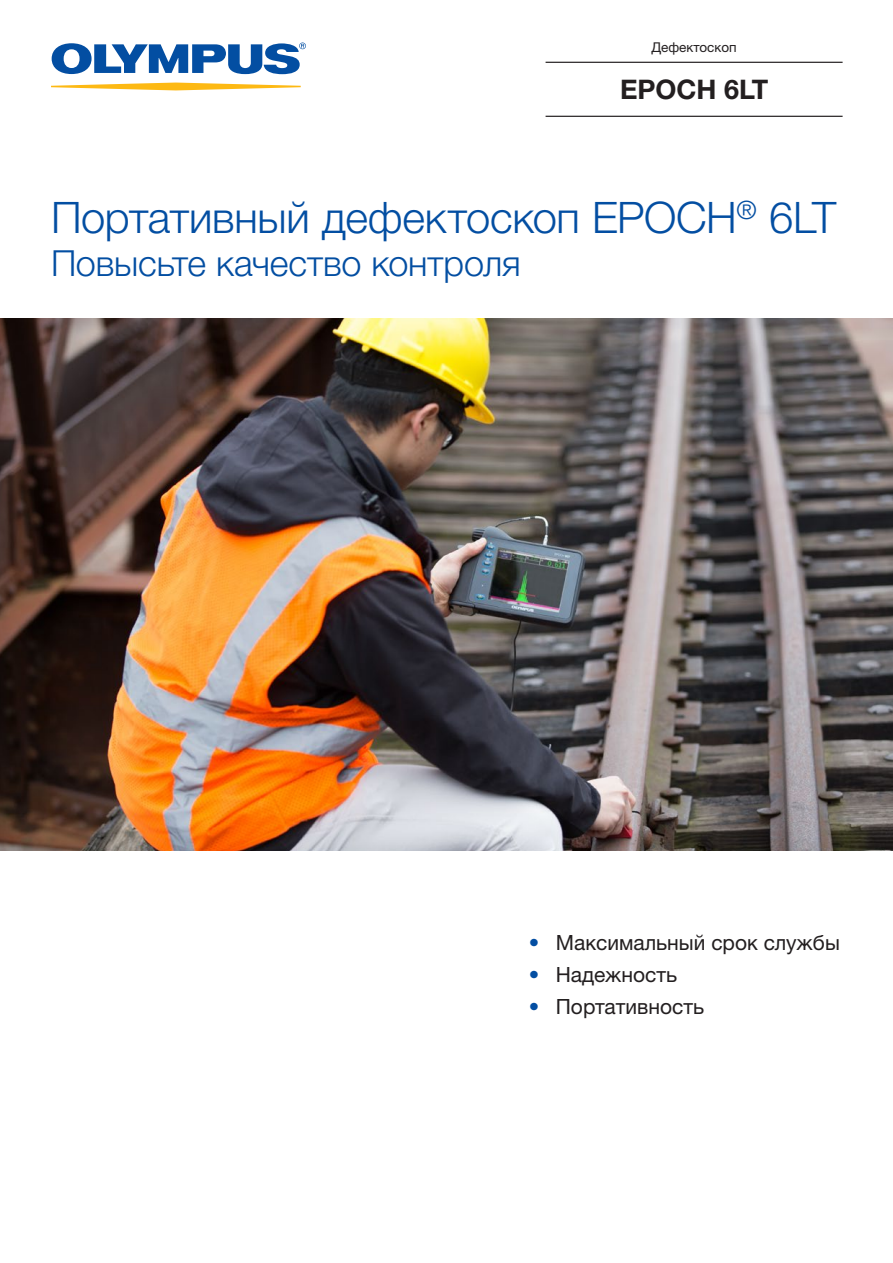
<style>
.page{position:relative;width:893px;height:1263px;background:#fff}
.page>*{position:absolute;margin:0;border:0;box-sizing:border-box;transform-origin:0 0}
.Cover_Title_1{font:300 43.5px "Helvetica Neue LTW1 G";letter-spacing:-.005em;color:#034ea2}
.Title_1{font:300 36px "Helvetica Neue LTW1 G";letter-spacing:-.005em;color:#034ea2}
.Title_0{font:700 27px "Helvetica Neue LTW1 G";color:#231f20}
.t1{font:21px "Helvetica Neue LTW1 G";color:#231f20}
.Title_00{font:13.5px "Helvetica Neue LTW1 G";color:#231f20}
.s1{color:#034ea2}
</style>
<div class="page">
<svg style="left:51px;top:83px;width:250px;height:7px"></svg>
<svg style="left:52px;top:43px;width:254px;height:31px"></svg>
<img style="left:0;top:319px;width:893px;height:531px">
<hr style="left:546px;top:62px;width:297px;height:1px;background:#231f20">
<hr style="left:546px;top:116px;width:297px;height:1px;background:#231f20">
<p class="Title_00" style="left:651px;top:39px;width:87px">Дефектоскоп</p>
<p class="Title_0" style="left:620px;top:73px;width:150px">EPOCH 6LT</p>
<p class="Cover_Title_1" style="left:51px;top:191px;width:787px">Портативный дефектоскоп EPOCH<sup>®</sup> 6LT</p>
<p class="Title_1" style="left:51px;top:242px;width:471px">Повысьте качество контроля</p>
<p class="t1" style="left:529px;top:930px;width:313px"><span class="s1">•</span> Максимальный срок службы</p>
<p class="t1" style="left:529px;top:962px;width:150px"><span class="s1">•</span> Надежность</p>
<p class="t1" style="left:529px;top:994px;width:177px"><span class="s1">•</span> Портативность</p>
</div>
